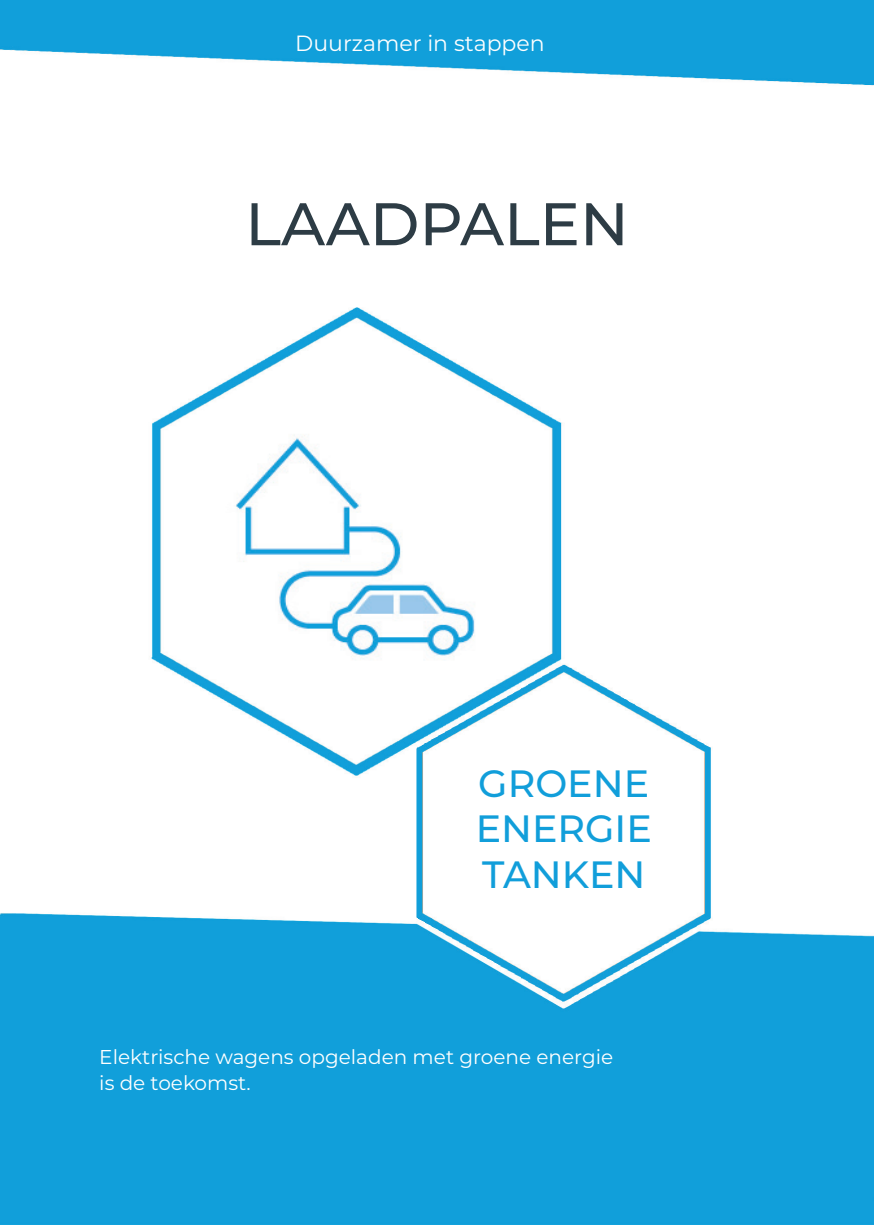
<style>
.page{position:relative;width:874px;height:1225px;background:#fff}
.page>*{position:absolute;margin:0;border:0;box-sizing:border-box;transform-origin:0 0}
.t1{font:500 60px "Montserrat";color:#2d3c45}
.t2{font:500 38px/45.6px "Montserrat";color:#119eda;text-align:justify}
.t3{font:22px "Montserrat";color:#fff}
.t4{font:20px/26.4px "Montserrat";color:#fff}
</style>
<div class="page">
<img style="left:0;top:0;width:873px;height:1225px">
<img style="left:198px;top:427px;width:321px;height:242px">
<p class="t3" style="left:295px;top:28px;width:251px">Duurzamer in stappen</p>
<h1 class="t1" style="left:245px;top:182px;width:385px">LAADPALEN</h1>
<h2 class="t2" style="left:475px;top:759px;width:177px">GROENE ENERGIE TANKEN</h2>
<p class="t4" style="left:99px;top:1043px;width:515px">Elektrische wagens opgeladen met groene energie is de toekomst.</p>
</div>
